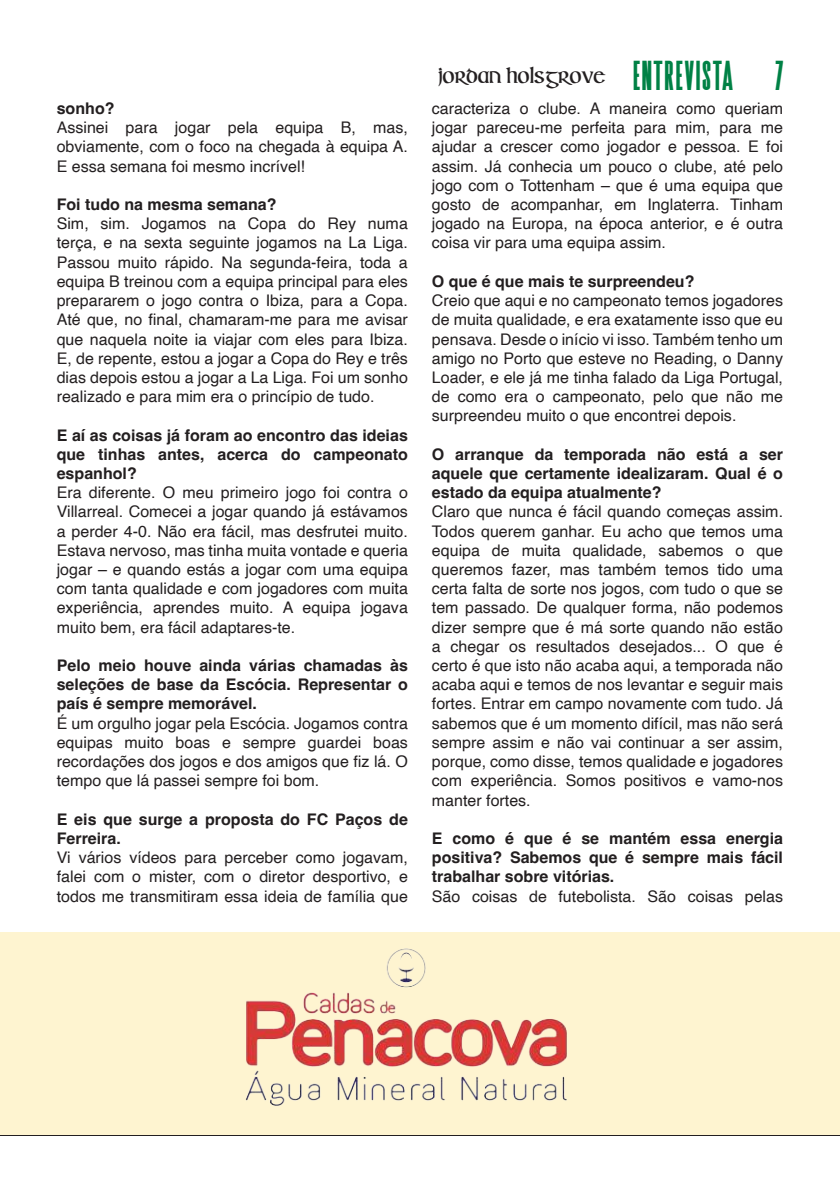
<style>
.page{position:relative;width:840px;height:1191px;background:#fff}
.page>*{position:absolute;margin:0;border:0;box-sizing:border-box;transform-origin:0 0}
.t1{font:36px "Superline";letter-spacing:.06em;color:#008145}
.t2{font:700 20px "Irish Uncialfabeta";color:#231f20}
.t3{font:16px/19.2px "Helvetica";color:#231f20;text-align:justify}
.t4{font:700 16px/19.2px "Helvetica";color:#231f20;text-align:justify}
</style>
<div class="page">
<div style="left:0;top:1104px;width:839px;height:32px;background:#fef4d0"></div>
<div style="left:0;top:932px;width:839px;height:202px;background:#fef4d0"></div>
<img style="left:245px;top:948px;width:322px;height:158px">
<p class="t4" style="left:57px;top:101px;width:59px">sonho?</p>
<p class="t3" style="left:57px;top:118px;width:352px">Assinei para jogar pela equipa B, mas, obviamente, com o foco na chegada à equipa A.<br>E essa semana foi mesmo incrível!</p>
<p class="t4" style="left:57px;top:197px;width:221px">Foi tudo na mesma semana?</p>
<p class="t3" style="left:57px;top:214px;width:352px">Sim, sim. Jogamos na Copa do Rey numa terça, e na sexta seguinte jogamos na La Liga.<br>Passou muito rápido. Na segunda-feira, toda a equipa B treinou com a equipa principal para eles prepararem o jogo contra o Ibiza, para a Copa.<br>Até que, no final, chamaram-me para me avisar que naquela noite ia viajar com eles para Ibiza.<br>E, de repente, estou a jogar a Copa do Rey e três dias depois estou a jogar a La Liga. Foi um sonho realizado e para mim era o princípio de tudo.</p>
<p class="t4" style="left:57px;top:427px;width:352px">E aí as coisas já foram ao encontro das ideias que tinhas antes, acerca do campeonato espanhol?</p>
<p class="t3" style="left:57px;top:483px;width:352px">Era diferente. O meu primeiro jogo foi contra o Villarreal. Comecei a jogar quando já estávamos a perder 4-0. Não era fácil, mas desfrutei muito.<br>Estava nervoso, mas tinha muita vontade e queria jogar – e quando estás a jogar com uma equipa com tanta qualidade e com jogadores com muita experiência, aprendes muito. A equipa jogava muito bem, era fácil adaptares-te.</p>
<p class="t4" style="left:57px;top:657px;width:352px">Pelo meio houve ainda várias chamadas às seleções de base da Escócia. Representar o país é sempre memorável.</p>
<p class="t3" style="left:57px;top:714px;width:352px">É um orgulho jogar pela Escócia. Jogamos contra equipas muito boas e sempre guardei boas recordações dos jogos e dos amigos que fiz lá. O tempo que lá passei sempre foi bom.</p>
<p class="t4" style="left:57px;top:811px;width:352px">E eis que surge a proposta do FC Paços de<br>Ferreira.</p>
<p class="t3" style="left:57px;top:848px;width:352px">Vi vários vídeos para perceber como jogavam, falei com o mister, com o diretor desportivo, e todos me transmitiram essa ideia de família que</p>
<p class="t2" style="left:438px;top:66px;width:168px">JORDAN HOLSGROVE</p>
<h1 class="t1" style="left:633px;top:57px;width:151px">ENTREVISTA 7</h1>
<p class="t3" style="left:431px;top:99px;width:352px">caracteriza o clube. A maneira como queriam jogar pareceu-me perfeita para mim, para me ajudar a crescer como jogador e pessoa. E foi assim. Já conhecia um pouco o clube, até pelo jogo com o Tottenham – que é uma equipa que gosto de acompanhar, em Inglaterra. Tinham jogado na Europa, na época anterior, e é outra coisa vir para uma equipa assim.</p>
<p class="t4" style="left:431px;top:273px;width:264px">O que é que mais te surpreendeu?</p>
<p class="t3" style="left:431px;top:291px;width:352px">Creio que aqui e no campeonato temos jogadores de muita qualidade, e era exatamente isso que eu pensava. Desde o início vi isso. Também tenho um amigo no Porto que esteve no Reading, o Danny Loader, e ele já me tinha falado da Liga Portugal, de como era o campeonato, pelo que não me surpreendeu muito o que encontrei depois.</p>
<p class="t4" style="left:431px;top:446px;width:352px">O arranque da temporada não está a ser aquele que certamente idealizaram. Qual é o estado da equipa atualmente?</p>
<p class="t3" style="left:431px;top:502px;width:352px">Claro que nunca é fácil quando começas assim.<br>Todos querem ganhar. Eu acho que temos uma equipa de muita qualidade, sabemos o que queremos fazer, mas também temos tido uma certa falta de sorte nos jogos, com tudo o que se tem passado. De qualquer forma, não podemos dizer sempre que é má sorte quando não estão a chegar os resultados desejados... O que é certo é que isto não acaba aqui, a temporada não acaba aqui e temos de nos levantar e seguir mais fortes. Entrar em campo novamente com tudo. Já sabemos que é um momento difícil, mas não será sempre assim e não vai continuar a ser assim, porque, como disse, temos qualidade e jogadores com experiência. Somos positivos e vamo-nos manter fortes.</p>
<p class="t4" style="left:431px;top:830px;width:352px">E como é que é se mantém essa energia positiva? Sabemos que é sempre mais fácil trabalhar sobre vitórias.</p>
<p class="t3" style="left:431px;top:886px;width:352px">São coisas de futebolista. São coisas pelas</p>
</div>
